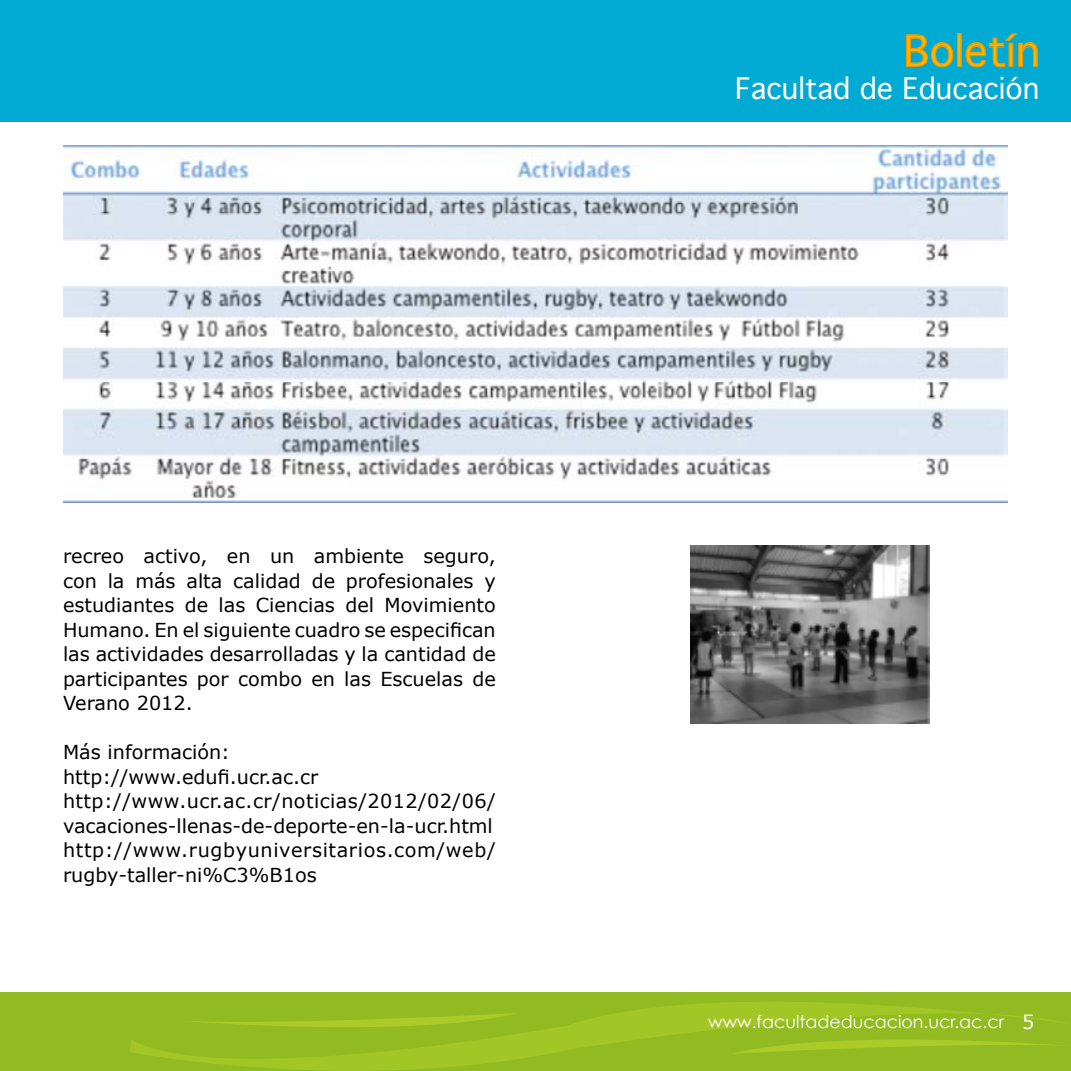
<style>
.page{position:relative;width:1071px;height:1071px;background:#fff}
.page>*{position:absolute;margin:0;border:0;box-sizing:border-box;transform-origin:0 0}
.t1{font:41.12px "Geneva";color:#fab700}
.t2{font:28.35px "Geneva";color:#fff}
.t3{font:19.25px/24.5px "Verdana";color:#000;text-align:justify}
.t4{font:19.25px "Verdana";color:#fff}
.t5{font:17.5px "Century Gothic";color:#fff}
</style>
<div class="page">
<div style="left:0;top:0;width:1071px;height:121px;background:#00aad2"></div>
<div style="left:0;top:993px;width:1071px;height:78px;background:#91bb20"></div>
<svg style="left:130px;top:1002px;width:933px;height:69px"></svg>
<svg style="left:732px;top:1040px;width:331px;height:14px"></svg>
<svg style="left:178px;top:1013px;width:340px;height:14px"></svg>
<svg style="left:905px;top:34px;width:49px;height:34px"></svg>
<div style="left:957px;top:33px;width:5px;height:34px;border:1px solid #f29400"></div>
<svg style="left:965px;top:33px;width:73px;height:35px"></svg>
<img style="left:63px;top:146px;width:945px;height:357px">
<img style="left:691px;top:546px;width:238px;height:177px">
<p class="t3" style="left:63px;top:543px;width:434px">recreo activo, en un ambiente seguro, con la más alta calidad de profesionales y estudiantes de las Ciencias del Movimiento Humano. En el siguiente cuadro se especifican las actividades desarrolladas y la cantidad de participantes por combo en las Escuelas de Verano 2012.</p>
<p class="t3" style="left:63px;top:739px;width:434px;text-align:left">Más información:<br>http://www.edufi.ucr.ac.cr http://www.ucr.ac.cr/noticias/2012/02/06/ vacaciones-llenas-de-deporte-en-la-ucr.html http://www.rugbyuniversitarios.com/web/ rugby-taller-ni%C3%B1os</p>
<h1 class="t1" style="left:904px;top:25px;width:138px">Boletín</h1>
<h2 class="t2" style="left:735px;top:70px;width:306px">Facultad de Educación</h2>
<p class="t5" style="left:708px;top:1011px;width:297px">www.facultadeducacion.ucr.ac.cr</p>
<p class="t4" style="left:1022px;top:1010px;width:14px">5</p>
</div>
